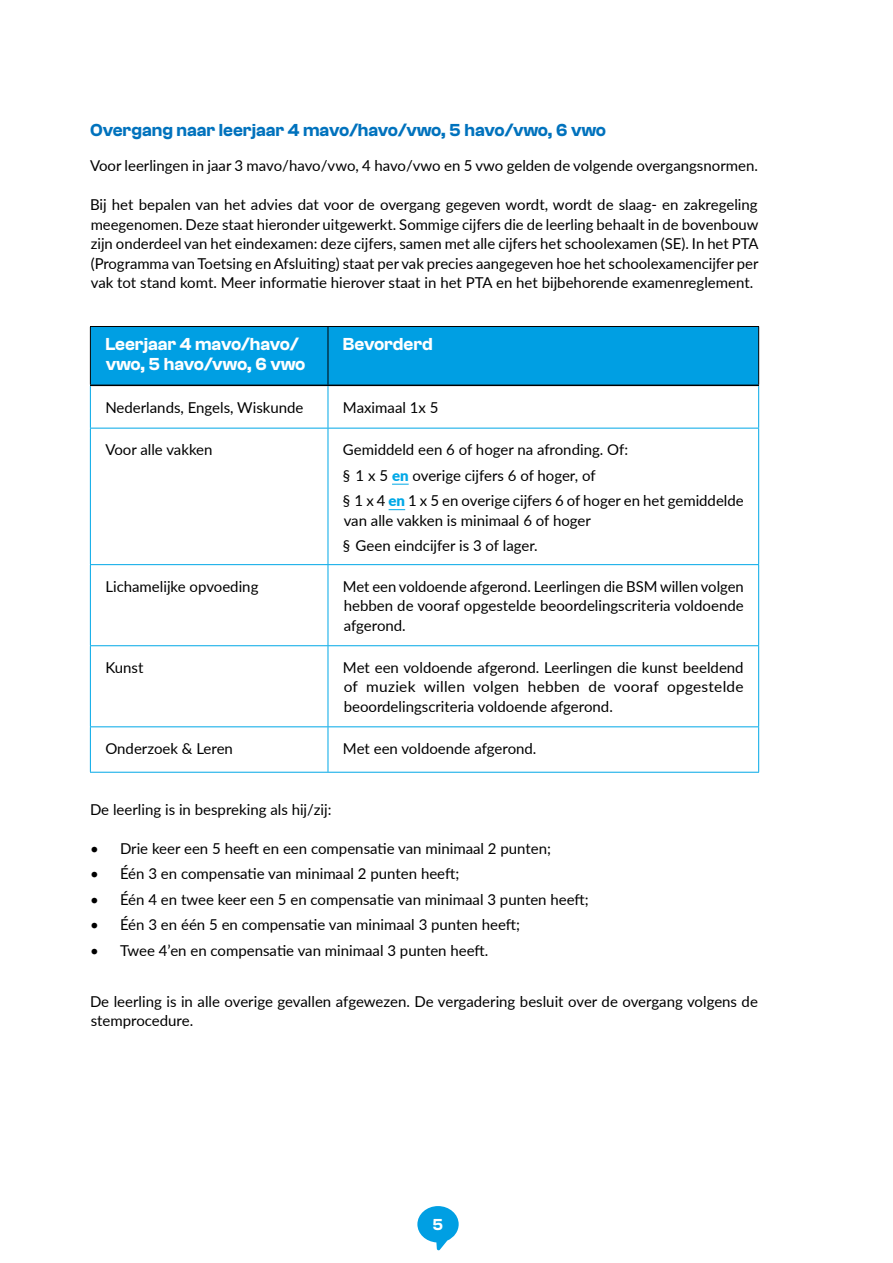
<style>
.page{position:relative;width:893px;height:1263px;background:#fff}
.page>*{position:absolute;margin:0;border:0;box-sizing:border-box;transform-origin:0 0}
.t1{font:600 18px "Clash Grotesk";letter-spacing:-.005em;color:#0072bd}
.t2{font:600 18px/19.5px "Clash Grotesk";letter-spacing:-.01em;color:#fff}
.t3{font:600 16.5px "Clash Grotesk";color:#fff}
.t4{font:15px/19.5px "Lato";color:#000;text-align:justify}
.t5{font:15px/25.5px "Lato";color:#010000}
.s1{color:#010000}
.s2{color:#000}
.s3{font-weight:900;color:#00a8e7}
</style>
<div class="page">
<svg style="left:417px;top:1206px;width:42px;height:44px"></svg>
<div style="left:91px;top:327px;width:667px;height:58px;background:#009fe3"></div>
<hr style="left:90px;top:326px;width:238px;height:1px;background:#000">
<hr style="left:328px;top:326px;width:431px;height:1px;background:#000">
<hr style="left:90px;top:327px;width:1px;height:58px;background:#000">
<hr style="left:328px;top:327px;width:1px;height:58px;background:#000">
<hr style="left:758px;top:327px;width:1px;height:58px;background:#000">
<hr style="left:90px;top:385px;width:238px;height:1px;background:#000">
<hr style="left:328px;top:385px;width:431px;height:1px;background:#000">
<hr style="left:90px;top:386px;width:1px;height:42px;background:#00a8e7">
<hr style="left:328px;top:386px;width:1px;height:42px;background:#00a8e7">
<hr style="left:758px;top:386px;width:1px;height:42px;background:#00a8e7">
<hr style="left:90px;top:428px;width:238px;height:1px;background:#00a8e7">
<hr style="left:90px;top:428px;width:1px;height:136px;background:#00a8e7">
<hr style="left:328px;top:428px;width:431px;height:1px;background:#00a8e7">
<hr style="left:328px;top:428px;width:1px;height:136px;background:#00a8e7">
<hr style="left:758px;top:428px;width:1px;height:136px;background:#00a8e7">
<hr style="left:90px;top:564px;width:238px;height:1px;background:#00a8e7">
<hr style="left:90px;top:565px;width:1px;height:80px;background:#00a8e7">
<hr style="left:328px;top:564px;width:431px;height:1px;background:#00a8e7">
<hr style="left:328px;top:565px;width:1px;height:80px;background:#00a8e7">
<hr style="left:758px;top:565px;width:1px;height:80px;background:#00a8e7">
<hr style="left:90px;top:645px;width:238px;height:1px;background:#00a8e7">
<hr style="left:90px;top:646px;width:1px;height:80px;background:#00a8e7">
<hr style="left:328px;top:645px;width:431px;height:1px;background:#00a8e7">
<hr style="left:328px;top:646px;width:1px;height:80px;background:#00a8e7">
<hr style="left:758px;top:646px;width:1px;height:80px;background:#00a8e7">
<hr style="left:90px;top:726px;width:238px;height:1px;background:#00a8e7">
<hr style="left:90px;top:727px;width:1px;height:45px;background:#00a8e7">
<hr style="left:328px;top:726px;width:431px;height:1px;background:#00a8e7">
<hr style="left:328px;top:727px;width:1px;height:45px;background:#00a8e7">
<hr style="left:758px;top:727px;width:1px;height:45px;background:#00a8e7">
<hr style="left:90px;top:772px;width:238px;height:1px;background:#00a8e7">
<hr style="left:328px;top:772px;width:431px;height:1px;background:#00a8e7">
<svg style="left:392px;top:484px;width:17px;height:1px"></svg>
<svg style="left:389px;top:509px;width:16px;height:1px"></svg>
<p class="t1" style="left:90px;top:120px;width:518px">Overgang naar leerjaar 4 mavo/havo/vwo, 5 havo/vwo, 6 vwo</p>
<p class="t4" style="left:90px;top:155px;width:669px">Voor leerlingen in jaar 3 mavo/havo/vwo, 4 havo/vwo en 5 vwo gelden de volgende overgangsnormen.</p>
<p class="t4" style="left:90px;top:194px;width:670px"><span class="s1">Bij het bepalen van het advies dat voor de overgang gegeven wordt, wordt de slaag- en zakregeling meegenomen. Deze staat hieronder uitgewerkt.</span> Sommige cijfers die de leerling behaalt in de bovenbouw zijn onderdeel van het eindexamen: deze cijfers, samen met alle cijfers het schoolexamen (SE). In het PTA (Programma van Toetsing en Afsluiting) staat per vak precies aangegeven hoe het schoolexamencijfer per vak tot stand komt. Meer informatie hierover staat in het PTA en het bijbehorende examenreglement.</p>
<p class="t2" style="left:105px;top:334px;width:202px">Leerjaar 4 mavo/havo/ vwo, 5 havo/vwo, 6 vwo</p>
<p class="t2" style="left:343px;top:334px;width:91px">Bevorderd</p>
<p class="t4" style="left:105px;top:397px;width:200px">Nederlands, Engels, Wiskunde</p>
<p class="t4" style="left:343px;top:397px;width:97px">Maximaal 1x 5</p>
<p class="t4" style="left:105px;top:439px;width:109px">Voor alle vakken</p>
<p class="t5" style="left:343px;top:436px;width:402px"><span class="s2">Gemiddeld een 6 of hoger na afronding. Of:<br></span>§ 1 x 5 <span class="s3">en</span> overige cijfers 6 of hoger, of<br>§ 1 x 4 <span class="s3">en</span> 1 x 5 en overige cijfers 6 of hoger en het gemiddelde</p>
<p class="t5" style="left:343px;top:507px;width:249px">van alle vakken is minimaal 6 of hoger § Geen eindcijfer is 3 of lager.</p>
<p class="t4" style="left:105px;top:576px;width:155px">Lichamelijke opvoeding</p>
<p class="t4" style="left:343px;top:576px;width:402px">Met een voldoende afgerond. Leerlingen die BSM willen volgen hebben de vooraf opgestelde beoordelingscriteria voldoende afgerond.</p>
<p class="t4" style="left:105px;top:657px;width:40px">Kunst</p>
<p class="t4" style="left:343px;top:657px;width:402px">Met een voldoende afgerond. Leerlingen die kunst beeldend of muziek willen volgen hebben de vooraf opgestelde beoordelingscriteria voldoende afgerond.</p>
<p class="t4" style="left:105px;top:738px;width:129px">Onderzoek &amp; Leren</p>
<p class="t4" style="left:343px;top:738px;width:195px">Met een voldoende afgerond.</p>
<p class="t4" style="left:90px;top:799px;width:243px">De leerling is in bespreking als hij/zij:</p>
<p class="t4" style="left:90px;top:838px;width:463px">• Drie keer een 5 heeft en een compensatie van minimaal 2 punten;</p>
<p class="t4" style="left:90px;top:863px;width:371px">• Één 3 en compensatie van minimaal 2 punten heeft;</p>
<p class="t4" style="left:90px;top:889px;width:500px">• Één 4 en twee keer een 5 en compensatie van minimaal 3 punten heeft;</p>
<p class="t4" style="left:90px;top:914px;width:432px">• Één 3 en één 5 en compensatie van minimaal 3 punten heeft;</p>
<p class="t4" style="left:90px;top:940px;width:400px">• Twee 4’en en compensatie van minimaal 3 punten heeft.</p>
<p class="t4" style="left:90px;top:991px;width:669px">De leerling is in alle overige gevallen afgewezen. De vergadering besluit over de overgang volgens de stemprocedure.</p>
<p class="t3" style="left:433px;top:1215px;width:12px">5</p>
</div>
